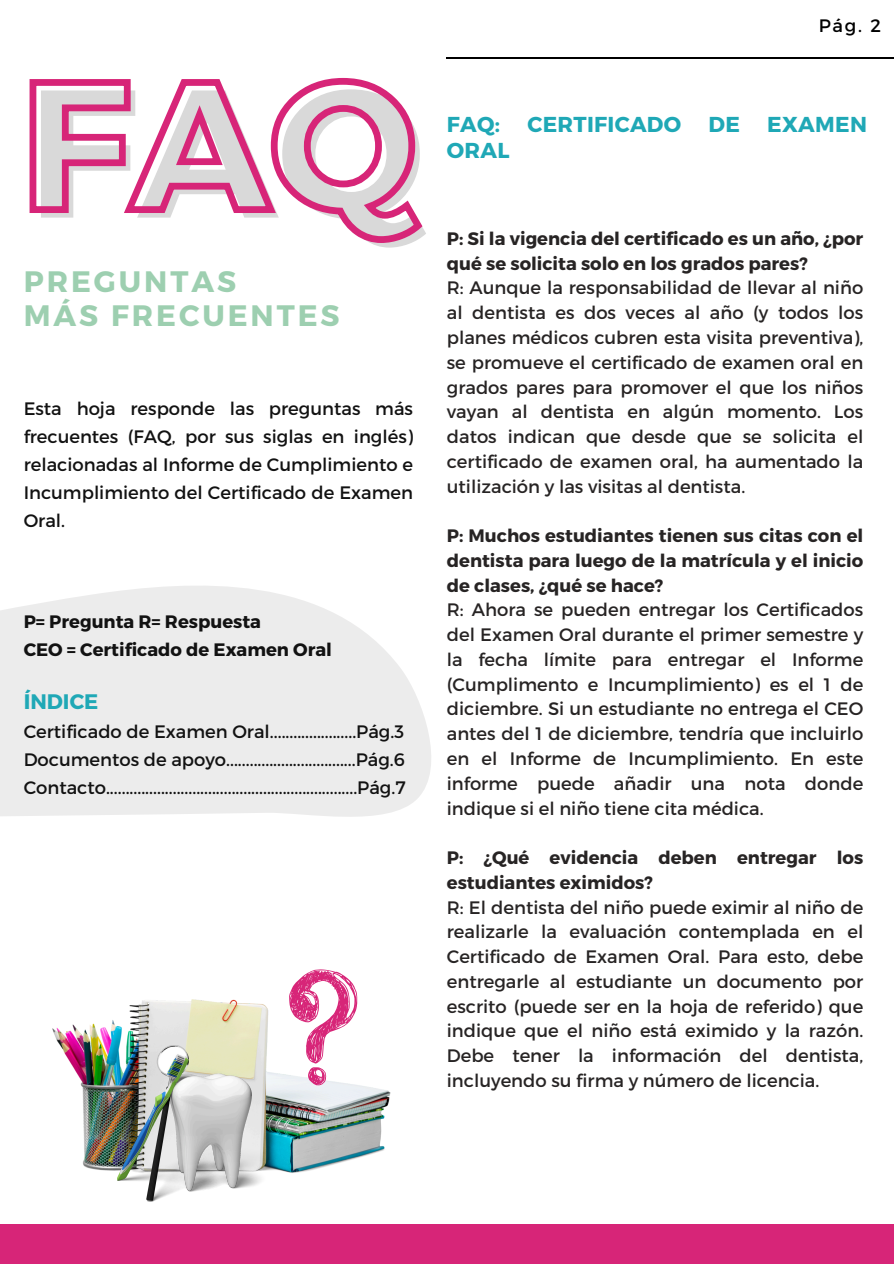
<style>
.page{position:relative;width:894px;height:1264px;background:#fff}
.page>*{position:absolute;margin:0;border:0;box-sizing:border-box;transform-origin:0 0}
.t1{font:700 181.5px "Montserrat";color:#d9d9d9}
.t2{font:700 29.55px/34.8px "Montserrat";letter-spacing:.1em;color:#9dcfb0}
.t3{font:700 21.6px "Montserrat";letter-spacing:.015em;color:#1fa8b6}
.t4{font:700 21px "Montserrat";color:#1fa8b6}
.t5{font:18px/24.8px "Montserrat";color:#272424;text-align:justify}
.t6{font:18px/28px "Montserrat";color:#121212;text-align:justify}
.t7{font:700 18px/24.8px "Montserrat";color:#272424}
.t8{font:700 18px/28px "Montserrat";color:#121212}
.t9{font:18px "Montserrat";color:#000}
</style>
<div class="page">
<svg style="left:0;top:586px;width:431px;height:231px;background:#eee"></svg>
<img style="left:52px;top:999px;width:339px;height:174px">
<img style="left:118px;top:1045px;width:174px;height:156px">
<svg style="left:289px;top:969px;width:68px;height:116px"></svg>
<svg style="left:29px;top:77px;width:394px;height:166px"></svg>
<div style="left:0;top:1224px;width:893px;height:39px;background:#d72578"></div>
<hr style="left:446px;top:57px;width:447px;height:1px;background:#000">
<p class="t9" style="left:818px;top:13px;width:64px">Pág. 2</p>
<h1 class="t1" style="left:28px;top:35px;width:398px">FAQ</h1>
<h2 class="t2" style="left:24px;top:262px;width:317px">PREGUNTAS<br>MÁS FRECUENTES</h2>
<p class="t6" style="left:24px;top:394px;width:391px">Esta hoja responde las preguntas más frecuentes (FAQ, por sus siglas en inglés) relacionadas al Informe de Cumplimiento e Incumplimiento del Certificado de Examen Oral.</p>
<p class="t8" style="left:24px;top:606px;width:310px">P= Pregunta R= Respuesta<br>CEO = Certificado de Examen Oral</p>
<p class="t4" style="left:24px;top:687px;width:76px">ÍNDICE</p>
<p class="t6" style="left:24px;top:717px;width:382px">Certificado de Examen Oral......................Pág.3</p>
<p class="t6" style="left:24px;top:745px;width:382px">Documentos de apoyo.................................Pág.6</p>
<p class="t6" style="left:24px;top:773px;width:383px">Contacto................................................................Pág.7</p>
<h4 class="t3" style="left:446px;top:111px;width:55px">FAQ:</h4>
<h4 class="t3" style="left:527px;top:111px;width:155px">CERTIFICADO</h4>
<h4 class="t3" style="left:708px;top:111px;width:33px">DE</h4>
<h4 class="t3" style="left:767px;top:111px;width:101px">EXAMEN</h4>
<h4 class="t3" style="left:446px;top:136px;width:64px">ORAL</h4>
<p class="t7" style="left:446px;top:225px;width:418px">P: Si la vigencia del certificado es un año, ¿por qué se solicita solo en los grados pares?</p>
<p class="t5" style="left:446px;top:275px;width:418px">R: Aunque la responsabilidad de llevar al niño al dentista es dos veces al año (y todos los planes médicos cubren esta visita preventiva), se promueve el certificado de examen oral en grados pares para promover el que los niños vayan al dentista en algún momento. Los datos indican que desde que se solicita el certificado de examen oral, ha aumentado la utilización y las visitas al dentista.</p>
<p class="t7" style="left:446px;top:522px;width:418px;text-align:justify">P: Muchos estudiantes tienen sus citas con el dentista para luego de la matrícula y el inicio de clases, ¿qué se hace?</p>
<p class="t5" style="left:446px;top:596px;width:418px">R: Ahora se pueden entregar los Certificados del Examen Oral durante el primer semestre y la fecha límite para entregar el Informe (Cumplimento e Incumplimiento) es el 1 de diciembre. Si un estudiante no entrega el CEO antes del 1 de diciembre, tendría que incluirlo en el Informe de Incumplimiento. En este informe puede añadir una nota donde indique si el niño tiene cita médica.</p>
<p class="t7" style="left:446px;top:844px;width:418px">P: ¿Qué evidencia deben entregar los estudiantes eximidos?</p>
<p class="t5" style="left:446px;top:893px;width:418px">R: El dentista del niño puede eximir al niño de realizarle la evaluación contemplada en el Certificado de Examen Oral. Para esto, debe entregarle al estudiante un documento por escrito (puede ser en la hoja de referido) que indique que el niño está eximido y la razón.<br>Debe tener la información del dentista, incluyendo su firma y número de licencia.</p>
</div>
